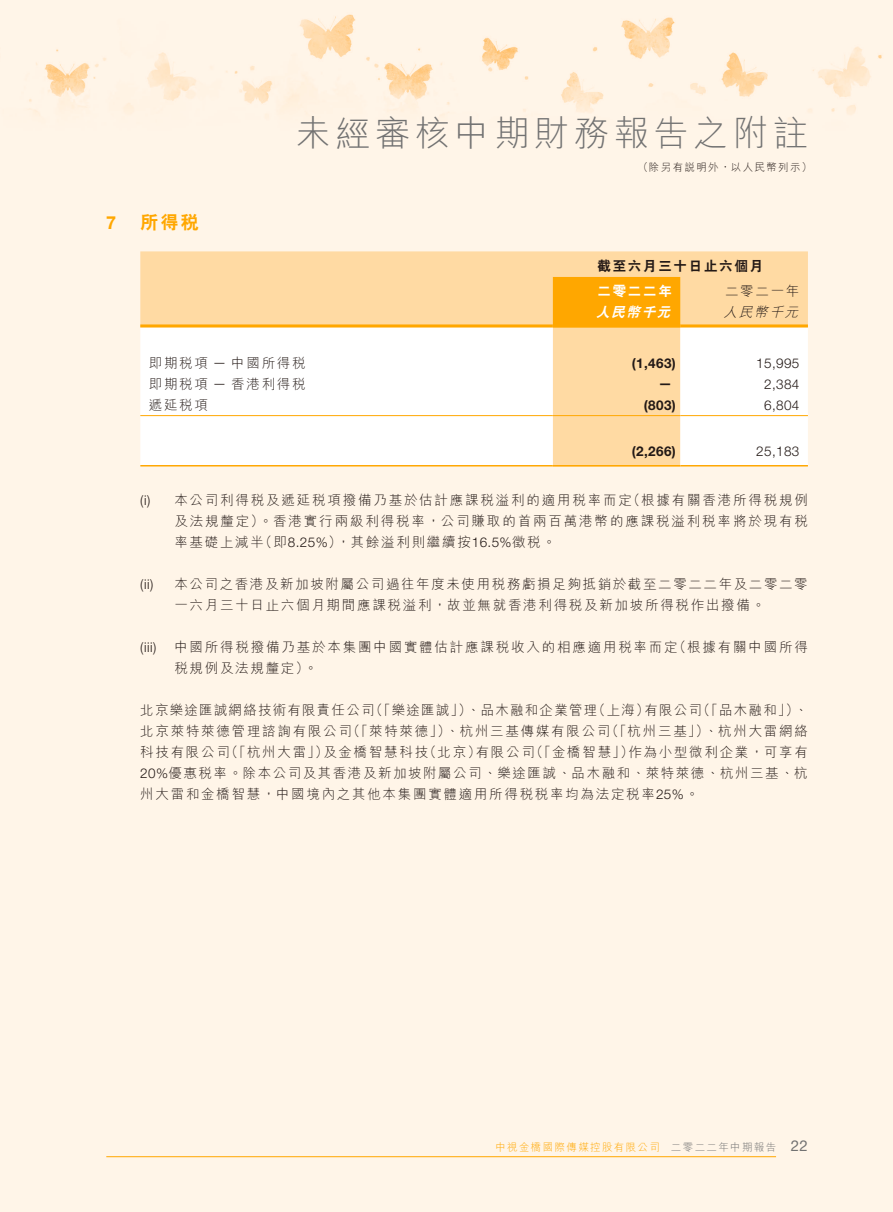
<style>
.page{position:relative;width:893px;height:1212px;background:#fff5e8}
.page>*{position:absolute;margin:0;border:0;box-sizing:border-box;transform-origin:0 0}
.t1{font:300 35.25px "M Hei HK";letter-spacing:.13em;color:#727272}
.t2{font:800 18px "C Hei 2 HK";color:#ffa700}
.t3{font:700 18px "Helvetica Neue LT Std";color:#ffa700}
.t4{font:15px "Helvetica Neue LT Std";color:#727272}
.t5{font:300 13.5px/21px "M Hei HK";letter-spacing:.13em;color:#231916}
.t6{font:300 13.5px "Helvetica Neue LT Std";letter-spacing:.03em;color:#231916}
.t7{font:300 13.5px "M Hei HK";letter-spacing:.09em;color:#231916}
.t8{font:700 13.5px "Helvetica Neue LT Std";letter-spacing:.03em;color:#231916}
.t9{font:800 13.5px "C Hei 2 HK";letter-spacing:.13em;color:#231916}
.t10{font:800 13.5px "C Hei 2 HK";letter-spacing:.13em;color:#fff}
.t11{font:italic 300 13.5px "M Hei HK";color:#231916}
.t12{font:italic 800 13.5px "C Hei 2 HK";color:#fff}
.t13{font:300 10.5px "M Hei HK";letter-spacing:.13em;color:#231916}
.t14{font:300 10.5px "M Hei HK";letter-spacing:.13em;color:#ffa700}
.t15{font:300 10.5px "M Hei HK";letter-spacing:.13em;color:#727272}
.s1{font-family:"Helvetica Neue LT Std"}
.s2{font-family:"M Hei HK"}
</style>
<div class="page">
<hr style="left:106px;top:1156px;width:670px;height:1px;background:#ffa700">
<div style="left:140px;top:251px;width:668px;height:73px;background:#ffdaa3"></div>
<div style="left:553px;top:277px;width:127px;height:47px;background:#ffa700"></div>
<svg style="left:140px;top:327px;width:668px;height:138px;background:#fff7ec"></svg>
<hr style="left:140px;top:324px;width:413px;height:3px;background:#ffa700">
<hr style="left:553px;top:324px;width:127px;height:3px;background:#ffa700">
<hr style="left:680px;top:324px;width:128px;height:3px;background:#ffa700">
<hr style="left:140px;top:415px;width:413px;height:1px;background:#ffa700">
<hr style="left:553px;top:415px;width:127px;height:1px;background:#ffa700">
<hr style="left:680px;top:415px;width:128px;height:1px;background:#ffa700">
<hr style="left:140px;top:465px;width:413px;height:1px;background:#ffa700">
<hr style="left:553px;top:465px;width:127px;height:1px;background:#ffa700">
<hr style="left:680px;top:465px;width:128px;height:1px;background:#ffa700">
<h2 class="t3" style="left:106px;top:211px;width:12px">7</h2>
<h1 class="t1" style="left:296px;top:115px;width:514px">未經審核中期財務報告之附註</h1>
<p class="t13" style="left:638px;top:162px;width:176px">（除另有說明外，以人民幣列示(</p>
<h2 class="t2" style="left:140px;top:213px;width:60px">所得稅</h2>
<p class="t9" style="left:597px;top:259px;width:167px">截至六月三十日止六個月</p>
<p class="t5" style="left:725px;top:281px;width:76px">二零二一年</p>
<p class="t10" style="left:597px;top:284px;width:76px">二零二二年</p>
<p class="t12" style="left:596px;top:305px;width:80px">人民幣千元</p>
<p class="t11" style="left:724px;top:305px;width:80px">人民幣千元</p>
<p class="t5" style="left:149px;top:352px;width:158px">即期稅項 <span class="s1">—</span> 中國所得稅</p>
<p class="t8" style="left:632px;top:355px;width:46px">)1,463(</p>
<p class="t6" style="left:756px;top:355px;width:45px">15,995</p>
<p class="t5" style="left:149px;top:373px;width:158px">即期稅項 <span class="s1">—</span> 香港利得稅</p>
<p class="t8" style="left:658px;top:375px;width:15px">—</p>
<p class="t6" style="left:764px;top:376px;width:37px">2,384</p>
<p class="t5" style="left:149px;top:394px;width:61px">遞延稅項</p>
<p class="t8" style="left:644px;top:397px;width:34px">)803(</p>
<p class="t6" style="left:764px;top:397px;width:37px">6,804</p>
<p class="t6" style="left:140px;top:492px;width:12px">) i(</p>
<p class="t6" style="left:140px;top:576px;width:15px">i i( )</p>
<p class="t6" style="left:140px;top:639px;width:18px">(iii)</p>
<p class="t8" style="left:632px;top:443px;width:46px">)2,266(</p>
<p class="t5" style="left:627px;top:489px;width:183px">（根據有關香港所得稅規例</p>
<p class="t6" style="left:756px;top:443px;width:45px">25,183</p>
<p class="t5" style="left:174px;top:489px;width:459px">本公司利得稅及遞延稅項撥備乃基於估計應課稅溢利的適用稅率而定</p>
<p class="t5" style="left:337px;top:510px;width:473px;text-indent:-163px">及法規釐定）。香港實行兩級利得稅率，公司賺取的首兩百萬港幣的應課稅溢利稅率將於現有稅，其餘溢利則繼續按<span class="s1">16.5%</span>徵稅。</p>
<p class="t6" style="left:259px;top:534px;width:84px"><span class="s2">（即</span>8.25%<span class="s2">）</span></p>
<p class="t5" style="left:174px;top:531px;width:91px">率基礎上減半</p>
<p class="t5" style="left:174px;top:573px;width:635px">本公司之香港及新加坡附屬公司過往年度未使用稅務虧損足夠抵銷於截至二零二二年及二零二零</p>
<p class="t5" style="left:174px;top:594px;width:592px">一六月三十日止六個月期間應課稅溢利，故並無就香港利得稅及新加坡所得稅作出撥備。</p>
<p class="t5" style="left:673px;top:636px;width:137px">（根據有關中國所得</p>
<p class="t5" style="left:174px;top:636px;width:505px">中國所得稅撥備乃基於本集團中國實體估計應課稅收入的相應適用稅率而定</p>
<p class="t5" style="left:174px;top:657px;width:136px">稅規例及法規釐定(</p>
<p class="t5" style="left:304px;top:657px;width:15px">。</p>
<p class="t7" style="left:140px;top:703px;width:236px">北京樂途匯誠網絡技術有限責任公司</p>
<p class="t7" style="left:369px;top:703px;width:229px">（「樂途匯誠」）、品木融和企業管理</p>
<p class="t5" style="left:592px;top:699px;width:59px">（上海）</p>
<p class="t5" style="left:697px;top:699px;width:104px">（「品木融和 (「</p>
<p class="t5" style="left:644px;top:699px;width:59px">有限公司</p>
<p class="t5" style="left:794px;top:699px;width:15px">、</p>
<p class="t5" style="left:605px;top:720px;width:204px">（「杭州三基」）、杭州大雷網絡</p>
<p class="t5" style="left:347px;top:720px;width:265px">（「萊特萊德」）、杭州三基傳媒有限公司</p>
<p class="t5" style="left:140px;top:720px;width:213px">北京萊特萊德管理諮詢有限公司</p>
<p class="t5" style="left:225px;top:741px;width:105px">（「杭州大雷」）</p>
<p class="t5" style="left:423px;top:741px;width:59px">（北京）</p>
<p class="t5" style="left:530px;top:741px;width:105px">（「金橋智慧」）</p>
<p class="t5" style="left:628px;top:741px;width:181px">作為小型微利企業，可享有</p>
<p class="t5" style="left:323px;top:741px;width:106px">及金橋智慧科技</p>
<p class="t5" style="left:140px;top:741px;width:669px">科技有限公司<br><span class="s1">20%</span>優惠稅率。除本公司及其香港及新加坡附屬公司、樂途匯誠、品木融和、萊特萊德、杭州三基、杭州大雷和金橋智慧，中國境內之其他本集團實體適用所得稅稅率均為法定稅率<span class="s1">25%</span>。</p>
<p class="t5" style="left:476px;top:741px;width:61px">有限公司</p>
<p class="t14" style="left:495px;top:1142px;width:166px">中視金橋國際傳媒控股有限公司</p>
<p class="t15" style="left:671px;top:1142px;width:107px">二零二二年中期報告</p>
<p class="t4" style="left:791px;top:1137px;width:19px">22</p>
</div>
